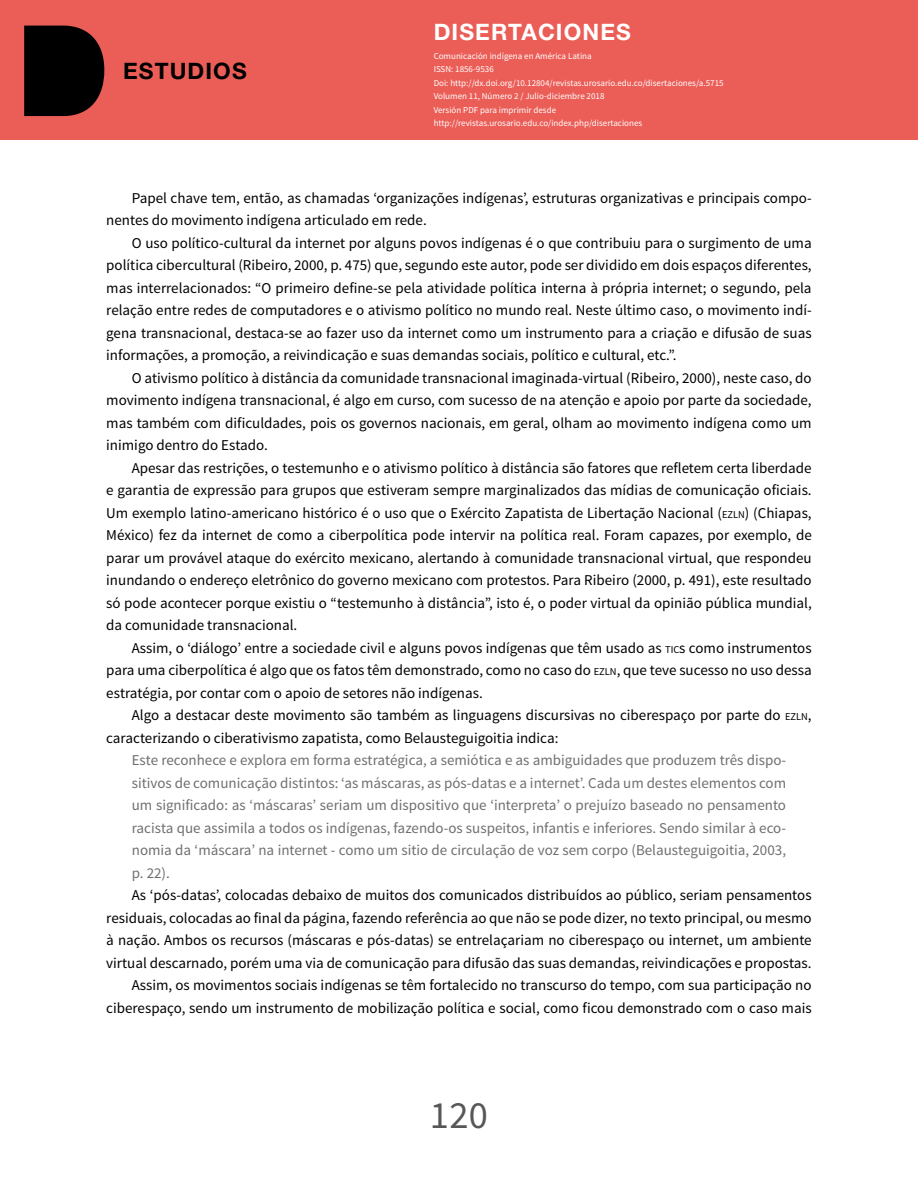
<style>
.page{position:relative;width:918px;height:1188px;background:#fff}
.page>*{position:absolute;margin:0;border:0;box-sizing:border-box;transform-origin:0 0}
.t1{font:38.4px "Source Sans Pro";color:#575756}
.t2{font:700 22.65px "Helvetica Neue LT Std";letter-spacing:.05em;color:#fff}
.t3{font:700 22.65px "Helvetica Neue LT Std";letter-spacing:.05em;color:#000}
.t4{font:15px/22.5px "Source Sans Pro";color:#000;text-align:justify}
.t5{font:15px/22.5px "Source Sans Pro";color:#706f6f;text-align:justify}
.t6{font:9px/13.5px "Source Sans Pro";color:#fff}
.s1{font-style:inherit}
.s2{font-size:10.5px}
</style>
<div class="page">
<div style="left:0;top:0;width:918px;height:139px;background:#eb5e57"></div>
<svg style="left:24px;top:26px;width:80px;height:90px;background:#150807"></svg>
<h2 class="t3" style="left:123px;top:57px;width:125px">ESTUDIOS</h2>
<h2 class="t2" style="left:434px;top:18px;width:182px">DISERTACIONES</h2>
<p class="t6" style="left:434px;top:49px;width:292px">Comunicación indígena en América Latina<br><span class="s1">I SSN</span> : 1856-9536<br>Doi: http://dx.doi.org/10.12804/revistas.urosario.edu.co/disertaciones/a.5715<br>Volumen 11, Número 2 / Julio-diciembre 2018<br>Versión <span class="s1">PDF</span> para imprimir desde http://revistas.urosario.edu.co/index.php/disertaciones</p>
<p class="t4" style="left:106px;top:187px;width:707px;text-indent:26px">Papel chave tem, então, as chamadas ‘organizações indígenas’, estruturas organizativas e principais compo&shy;nentes do movimento indígena articulado em rede.</p>
<p class="t4" style="left:106px;top:232px;width:707px;text-indent:26px">O uso político-cultural da internet por alguns povos indígenas é o que contribuiu para o surgimento de uma política cibercultural (Ribeiro, 2000, p. 475) que, segundo este autor, pode ser dividido em dois espaços diferentes, mas interrelacionados: “O primeiro define-se pela atividade política interna à própria internet; o segundo, pela relação entre redes de computadores e o ativismo político no mundo real. Neste último caso, o movimento indí&shy;gena transnacional, destaca-se ao fazer uso da internet como um instrumento para a criação e difusão de suas informações, a promoção, a reivindicação e suas demandas sociais, político e cultural, etc.”.</p>
<p class="t4" style="left:106px;top:367px;width:707px;text-indent:26px">O ativismo político à distância da comunidade transnacional imaginada-virtual (Ribeiro, 2000), neste caso, do movimento indígena transnacional, é algo em curso, com sucesso de na atenção e apoio por parte da sociedade, mas também com dificuldades, pois os governos nacionais, em geral, olham ao movimento indígena como um inimigo dentro do Estado.</p>
<p class="t4" style="left:106px;top:457px;width:707px;text-indent:26px">Apesar das restrições, o testemunho e o ativismo político à distância são fatores que refletem certa liberdade e garantia de expressão para grupos que estiveram sempre marginalizados das mídias de comunicação oficiais.<br>Um exemplo latino-americano histórico é o uso que o Exército Zapatista de Libertação Nacional (<span class="s2">EZLN</span>) (Chiapas, México) fez da internet de como a ciberpolítica pode intervir na política real. Foram capazes, por exemplo, de parar um provável ataque do exército mexicano, alertando à comunidade transnacional virtual, que respondeu inundando o endereço eletrônico do governo mexicano com protestos. Para Ribeiro (2000, p. 491), este resultado só pode acontecer porque existiu o “testemunho à distância”, isto é, o poder virtual da opinião pública mundial, da comunidade transnacional.</p>
<p class="t4" style="left:106px;top:637px;width:707px;text-indent:26px">Assim, o ‘diálogo’ entre a sociedade civil e alguns povos indígenas que têm usado as <span class="s2">TIC</span>s como instrumentos para uma ciberpolítica é algo que os fatos têm demonstrado, como no caso do <span class="s2">EZLN</span>, que teve sucesso no uso dessa estratégia, por contar com o apoio de setores não indígenas.</p>
<p class="t4" style="left:106px;top:704px;width:707px;text-indent:26px">Algo a destacar deste movimento são também as linguagens discursivas no ciberespaço por parte do <span class="s2">EZLN</span>, caracterizando o ciberativismo zapatista, como Belausteguigoitia indica:</p>
<p class="t5" style="left:132px;top:749px;width:656px">Este reconhece e explora em forma estratégica, a semiótica e as ambiguidades que produzem três dispo&shy;sitivos de comunicação distintos: ‘as máscaras, as pós-datas e a internet’. Cada um destes elementos com um significado: as ‘máscaras’ seriam um dispositivo que ‘interpreta’ o prejuízo baseado no pensamento racista que assimila a todos os indígenas, fazendo-os suspeitos, infantis e inferiores. Sendo similar à eco&shy;nomia da ‘máscara’ na internet - como um sitio de circulação de voz sem corpo (Belausteguigoitia, 2003, p. 22).</p>
<p class="t4" style="left:106px;top:884px;width:707px;text-align:right">As ‘pós-datas’, colocadas debaixo de muitos dos comunicados distribuídos ao público, seriam pensamentos residuais, colocadas ao final da página, fazendo referência ao que não se pode dizer, no texto principal, ou mesmo à nação. Ambos os recursos (máscaras e pós-datas) se entrelaçariam no ciberespaço ou internet, um ambiente virtual descarnado, porém uma via de comunicação para difusão das suas demandas, reivindicações e propostas.<br>Assim, os movimentos sociais indígenas se têm fortalecido no transcurso do tempo, com sua participação no ciberespaço, sendo um instrumento de mobilização política e social, como ficou demonstrado com o caso mais</p>
<h1 class="t1" style="left:430px;top:1092px;width:60px">120</h1>
</div>
